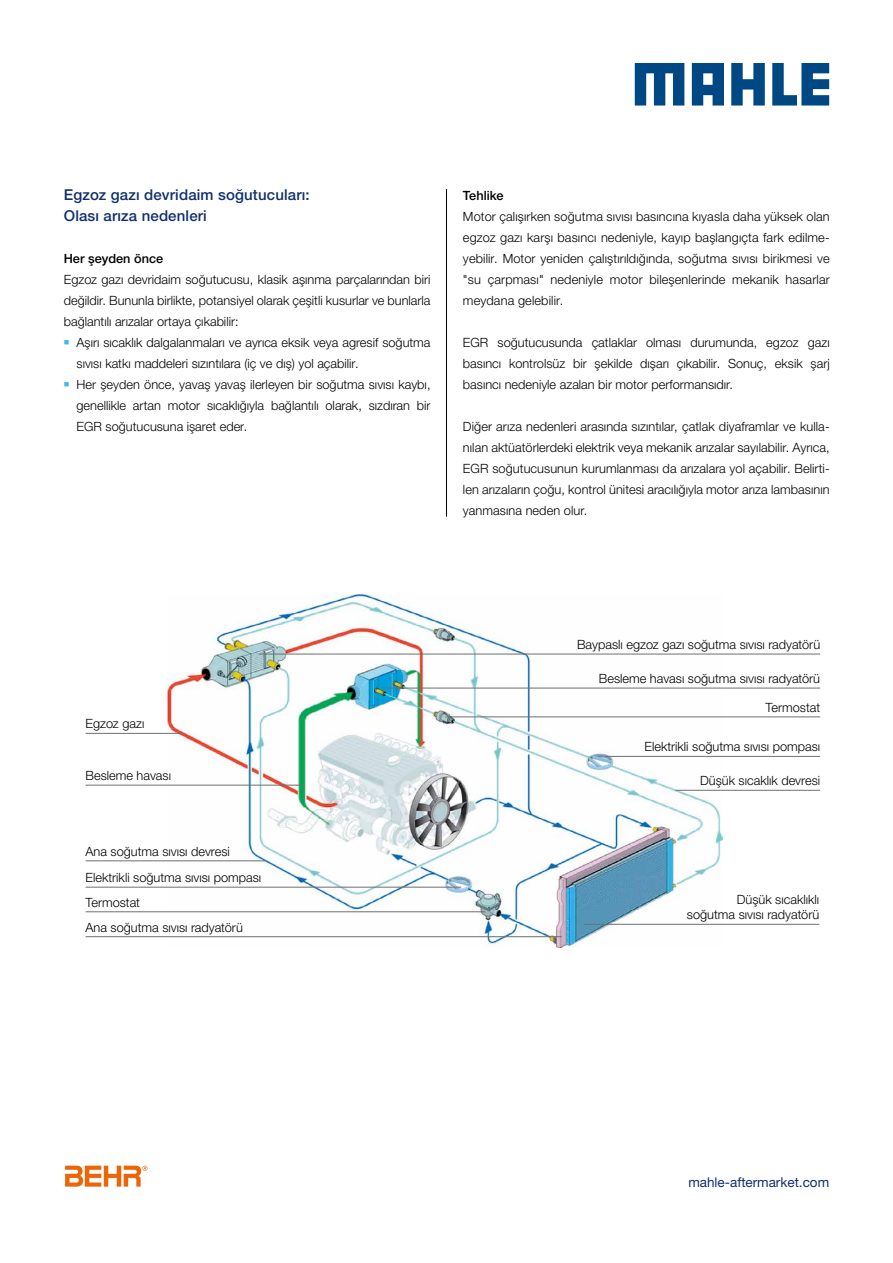
<style>
.page{position:relative;width:893px;height:1263px;background:#fff}
.page>*{position:absolute;margin:0;border:0;box-sizing:border-box;transform-origin:0 0}
.t1{font:500 15px/21px "Helvetica Neue LTW1 G";letter-spacing:.01em;color:#11306e}
.t2{font:13.5px "Helvetica Neue LTW1 G";color:#11306e}
.t3{font:300 12.75px/21px "Helvetica Neue LTW1 G";color:#000;text-align:justify}
.t4{font:500 12.75px "Helvetica Neue LTW1 G";color:#000}
.s1{color:#36bcee}
</style>
<div class="page">
<img style="left:167px;top:595px;width:555px;height:352px">
<hr style="left:445px;top:717px;width:375px;height:1px;background:#706f6f">
<hr style="left:384px;top:688px;width:436px;height:1px;background:#706f6f">
<hr style="left:86px;top:733px;width:95px;height:1px;background:#706f6f">
<hr style="left:86px;top:785px;width:216px;height:1px;background:#706f6f">
<hr style="left:86px;top:860px;width:180px;height:1px;background:#706f6f">
<hr style="left:86px;top:887px;width:375px;height:1px;background:#706f6f">
<hr style="left:86px;top:911px;width:399px;height:1px;background:#706f6f">
<hr style="left:86px;top:936px;width:476px;height:1px;background:#706f6f">
<hr style="left:584px;top:924px;width:235px;height:1px;background:#706f6f">
<hr style="left:605px;top:756px;width:215px;height:1px;background:#706f6f">
<hr style="left:676px;top:790px;width:144px;height:1px;background:#706f6f">
<hr style="left:259px;top:654px;width:561px;height:1px;background:#706f6f">
<hr style="left:446px;top:189px;width:1px;height:328px;background:#000">
<svg style="left:635px;top:63px;width:49px;height:43px"></svg>
<svg style="left:731px;top:63px;width:34px;height:43px"></svg>
<svg style="left:772px;top:63px;width:57px;height:43px"></svg>
<svg style="left:692px;top:63px;width:32px;height:43px"></svg>
<svg style="left:65px;top:1165px;width:83px;height:22px"></svg>
<p class="t1" style="left:64px;top:184px;width:247px">Egzoz gazı devridaim soğutucuları:<br>Olası arıza nedenleri</p>
<p class="t4" style="left:64px;top:250px;width:101px">Her şeyden önce</p>
<p class="t3" style="left:64px;top:268px;width:368px">Egzoz gazı devridaim soğutucusu, klasik aşınma parçalarından biri değildir. Bununla birlikte, potansiyel olarak çeşitli kusurlar ve bunlarla bağlantılı arızalar ortaya çıkabilir:</p>
<p class="t3" style="left:77px;top:331px;width:355px;text-indent:-13px"><span class="s1">■</span> Aşırı sıcaklık dalgalanmaları ve ayrıca eksik veya agresif soğutma sıvısı katkı maddeleri sızıntılara (iç ve dış) yol açabilir.</p>
<p class="t3" style="left:77px;top:373px;width:355px;text-indent:-13px"><span class="s1">■</span> Her şeyden önce, yavaş yavaş ilerleyen bir soğutma sıvısı kaybı, genellikle artan motor sıcaklığıyla bağlantılı olarak, sızdıran bir EGR soğutucusuna işaret eder.</p>
<p class="t4" style="left:463px;top:187px;width:42px">Tehlike</p>
<p class="t3" style="left:463px;top:205px;width:368px">Motor çalışırken soğutma sıvısı basıncına kıyasla daha yüksek olan egzoz gazı karşı basıncı nedeniyle, kayıp başlangıçta fark edilme&shy;yebilir. Motor yeniden çalıştırıldığında, soğutma sıvısı birikmesi ve "su çarpması" nedeniyle motor bileşenlerinde mekanik hasarlar meydana gelebilir.</p>
<p class="t3" style="left:463px;top:331px;width:368px">EGR soğutucusunda çatlaklar olması durumunda, egzoz gazı basıncı kontrolsüz bir şekilde dışarı çıkabilir. Sonuç, eksik şarj basıncı nedeniyle azalan bir motor performansıdır.</p>
<p class="t3" style="left:463px;top:415px;width:368px">Diğer arıza nedenleri arasında sızıntılar, çatlak diyaframlar ve kulla&shy;nılan aktüatörlerdeki elektrik veya mekanik arızalar sayılabilir. Ayrıca, EGR soğutucusunun kurumlanması da arızalara yol açabilir. Belirti&shy;len arızaların çoğu, kontrol ünitesi aracılığıyla motor arıza lambasının yanmasına neden olur.</p>
<p class="t3" style="left:86px;top:713px;width:60px">Egzoz gazı</p>
<p class="t3" style="left:86px;top:765px;width:87px">Besleme havası</p>
<p class="t3" style="left:577px;top:634px;width:245px">Baypaslı egzoz gazı soğutma sıvısı radyatörü</p>
<p class="t3" style="left:599px;top:668px;width:223px">Besleme havası soğutma sıvısı radyatörü</p>
<p class="t3" style="left:766px;top:697px;width:56px">Termostat</p>
<p class="t3" style="left:644px;top:736px;width:177px">Elektrikli soğutma sıvısı pompası</p>
<p class="t3" style="left:700px;top:770px;width:122px">Düşük sıcaklık devresi</p>
<p class="t3" style="left:86px;top:838px;width:177px;line-height:26.2px">Ana soğutma sıvısı devresi<br>Elektrikli soğutma sıvısı pompası</p>
<p class="t3" style="left:86px;top:890px;width:159px;line-height:24.9px">Termostat<br>Ana soğutma sıvısı radyatörü</p>
<p class="t3" style="left:687px;top:891px;width:134px;line-height:15.8px;text-align:right">Düşük sıcaklıklı soğutma sıvısı radyatörü</p>
<p class="t2" style="left:688px;top:1173px;width:142px">mahle-aftermarket.com</p>
</div>
